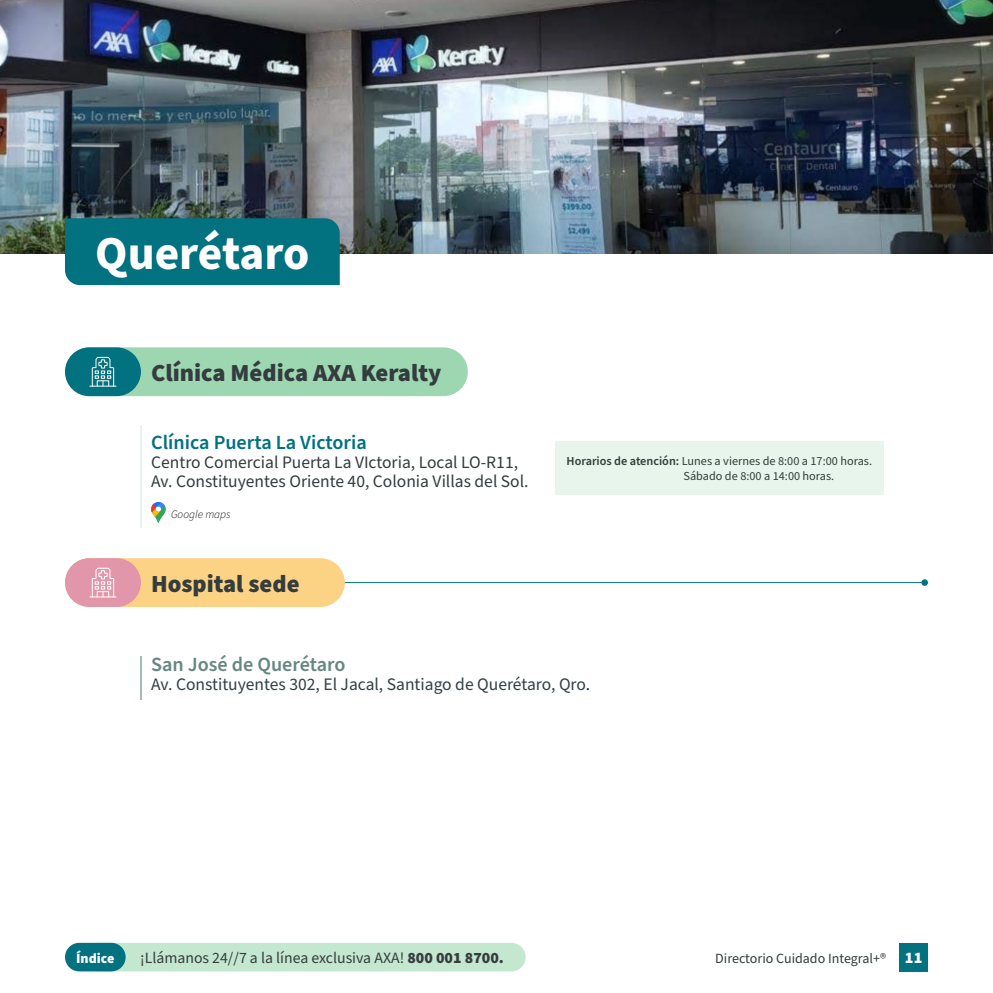
<style>
.page{position:relative;width:993px;height:993px;background:#fff}
.page>*{position:absolute;margin:0;border:0;box-sizing:border-box;transform-origin:0 0}
.t1{font:700 47.25px "Source Sans Pro";letter-spacing:-.005em;color:#fff}
.t2{font:900 24.5px "Source Sans Pro";color:#343c3d}
.t3{font:600 20.12px "Source Sans Pro";color:#027180}
.t4{font:600 20.12px "Source Sans Pro";color:#668780}
.t5{font:17.5px/19.2px "Source Sans Pro";color:#343c3d}
.t6{font:17.5px "Source Sans Pro";color:#313f44}
.t7{font:15.75px "Source Sans Pro";color:#373c3c}
.t8{font:14px "Source Sans Pro";color:#343c3d}
.t9{font:900 14px "Source Sans Pro";color:#fff}
.t10{font:12.25px/15.8px "Source Sans Pro";color:#343c3d}
.t11{font:italic 300 11.38px "Source Sans Pro";color:#000}
.s1{font-weight:600}
.s2{color:#002f87}
.s3{font-weight:900}
.s4{font-weight:900;font-size:16.1px;color:#fcfcfc}
</style>
<div class="page">
<hr style="left:339px;top:582px;width:585px;height:1px;background:#027180">
<svg style="left:921px;top:579px;width:6px;height:6px"></svg>
<div style="left:65px;top:347px;width:402px;height:49px;background:#9dd7b2;border-radius:24px"></div>
<div style="left:65px;top:347px;width:76px;height:49px;background:#027180;border-radius:24px"></div>
<img style="left:0;top:0;width:992px;height:254px">
<svg style="left:90px;top:356px;width:26px;height:31px"></svg>
<div style="left:65px;top:218px;width:274px;height:67px;background:#027180"></div>
<div style="left:65px;top:558px;width:280px;height:48px;background:#fcd385;border-radius:24px"></div>
<div style="left:65px;top:558px;width:76px;height:48px;background:#e196aa;border-radius:24px"></div>
<svg style="left:90px;top:567px;width:26px;height:30px"></svg>
<hr style="left:140px;top:656px;width:2px;height:43px;background:#9fbeaf">
<div style="left:899px;top:942px;width:28px;height:29px;background:#027180"></div>
<hr style="left:140px;top:424px;width:2px;height:103px;background:#e7f5ec">
<svg style="left:151px;top:502px;width:14px;height:20px"></svg>
<div style="left:554px;top:441px;width:329px;height:53px;background:#e7f5ec"></div>
<div style="left:115px;top:943px;width:410px;height:28px;background:#c4e7d0"></div>
<div style="left:65px;top:942px;width:61px;height:29px;background:#027180;border-radius:14px"></div>
<h1 class="t1" style="left:95px;top:221px;width:216px">Querétaro</h1>
<h2 class="t2" style="left:151px;top:356px;width:292px">Clínica Médica AXA Keralty</h2>
<p class="t3" style="left:151px;top:428px;width:217px">Clínica Puerta La Victoria</p>
<p class="t5" style="left:151px;top:453px;width:379px">Centro Comercial Puerta La VIctoria, Local LO-R11,<br>Av. Constituyentes Oriente 40, Colonia Villas del Sol.</p>
<p class="t11" style="left:171px;top:506px;width:61px">Google maps</p>
<h2 class="t2" style="left:151px;top:566px;width:150px">Hospital sede</h2>
<p class="t10" style="left:683px;top:453px;width:190px;text-indent:-117px"><span class="s1">Horarios de atención:</span> Lunes a viernes de 8:00 a 17:00 horas.<br>Sábado de 8:00 a 14:00 horas.</p>
<p class="t4" style="left:151px;top:650px;width:196px">San José de Querétaro</p>
<p class="t6" style="left:151px;top:672px;width:440px">Av. Constituyentes 302, El Jacal, Santiago de Querétaro, Qro<span class="s2">.</span></p>
<p class="t9" style="left:76px;top:948px;width:40px">Índice</p>
<p class="t7" style="left:140px;top:946px;width:365px">¡Llámanos 24//7 a la línea exclusiva AXA! <span class="s3">800 001 8700.</span></p>
<p class="t8" style="left:715px;top:948px;width:208px">Directorio Cuidado Integral+® <span class="s4">11</span></p>
</div>
